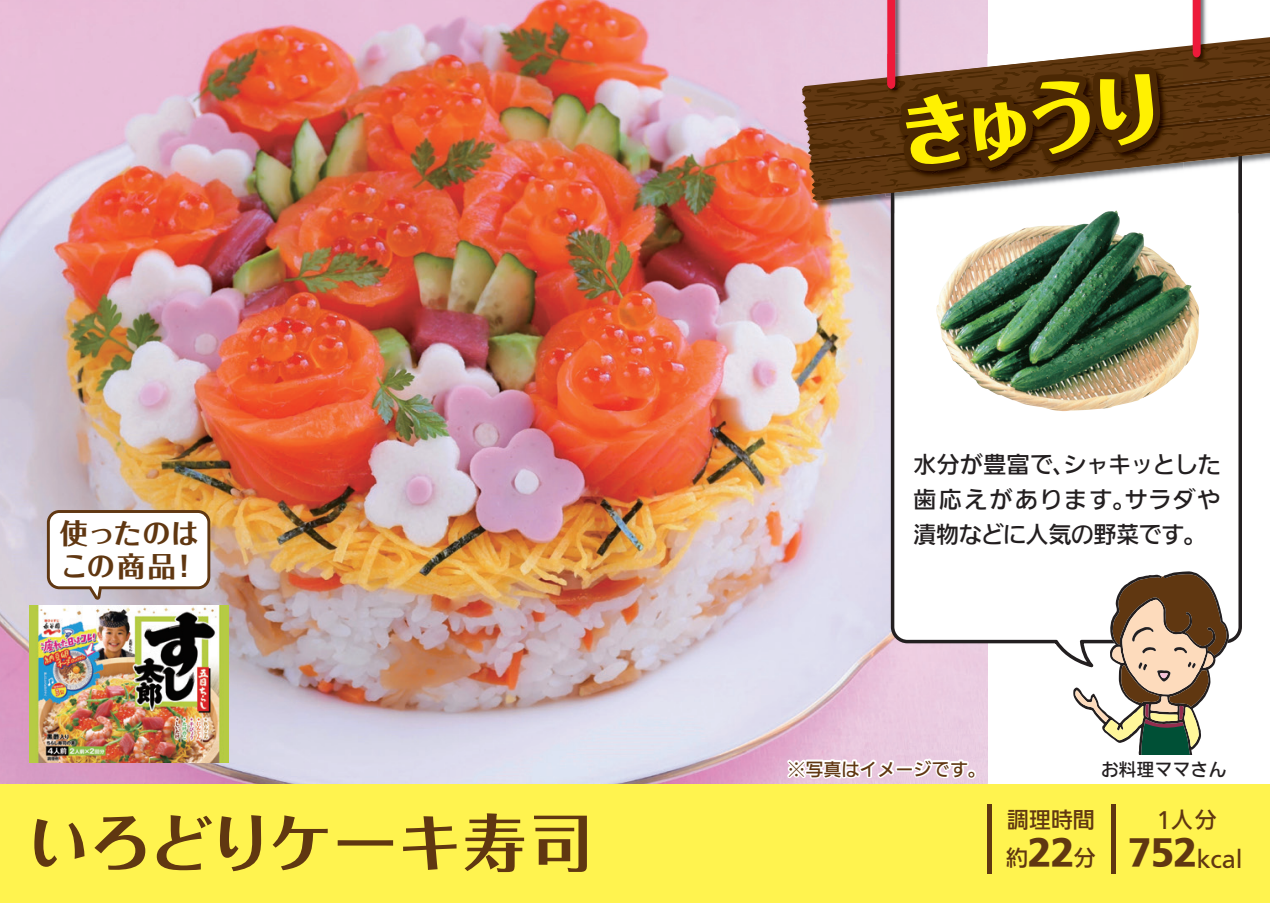
<style>
.page{position:relative;width:1270px;height:903px;background:#fff}
.page>*{position:absolute;margin:0;border:0;box-sizing:border-box;transform-origin:0 0}
.t1{font:800 77px "Folk Pro";color:#fff101}
.t2{font:700 63px "Folk Pro";letter-spacing:.005em;color:#603711}
.t3{font:700 28px/33.2px "Folk Pro";letter-spacing:.02em;color:#603711}
.t4{font:500 22.75px/35px "Iwa UD Go Dsp Pro";letter-spacing:.005em;color:#231f20;text-align:justify}
.t5{font:500 22.05px/39.2px "Iwa UD Go Dsp Pro";color:#603711;text-align:center}
.t6{font:500 17.5px "Iwa UD Go Dsp Pro";letter-spacing:.03em;color:#603711}
.t7{font:500 17.5px "Iwa UD Go Dsp Pro";letter-spacing:.03em;color:#231f20}
.s1{font-weight:800;font-size:35px}
</style>
<div class="page">
<img style="left:0;top:0;width:987px;height:784px">
<svg style="left:891px;top:406px;width:351px;height:261px"></svg>
<div style="left:0;top:784px;width:1270px;height:119px;background:#fff34f"></div>
<img style="left:795px;top:0;width:7px;height:213px">
<hr style="left:1112px;top:804px;width:4px;height:69px;background:#603711">
<div style="left:987px;top:804px;width:5px;height:69px;background:#603711"></div>
<svg style="left:47px;top:510px;width:163px;height:90px"></svg>
<img style="left:29px;top:605px;width:199px;height:158px">
<svg style="left:1073px;top:571px;width:157px;height:184px"></svg>
<svg style="left:802px;top:0;width:468px;height:406px"></svg>
<svg style="left:784px;top:756px;width:113px;height:25px"></svg>
<div style="left:895px;top:766px;width:19px;height:5px;border:4px solid #fff"></div>
<svg style="left:911px;top:755px;width:59px;height:26px"></svg>
<div style="left:967px;top:769px;width:9px;height:10px;border:4px solid #fff;border-radius:50%"></div>
<div style="left:968px;top:771px;width:7px;height:7px;border:4px solid #fff;border-radius:50%"></div>
<img style="left:936px;top:210px;width:263px;height:201px">
<p class="t3" style="left:60px;top:512px;width:141px">使ったのはこの商品！</p>
<h1 class="t1" style="left:890px;top:69px;width:271px;rotate:-6deg">きゅうり</h1>
<p class="t4" style="left:914px;top:447px;width:308px">水分が豊富で、シャキッとした歯応えがあります。サラダや漬物などに人気の野菜です。</p>
<p class="t6" style="left:788px;top:756px;width:199px">※写真はイメージです。</p>
<p class="t7" style="left:1101px;top:756px;width:127px">お料理ママさん</p>
<h2 class="t2" style="left:27px;top:789px;width:568px">いろどりケーキ寿司</h2>
<p class="t5" style="left:1128px;top:800px;width:116px">１人分<br><span class="s1">752</span>kcal</p>
<p class="t5" style="left:1006px;top:800px;width:91px;text-align:left">調理時間約<span class="s1">22</span>分</p>
</div>
